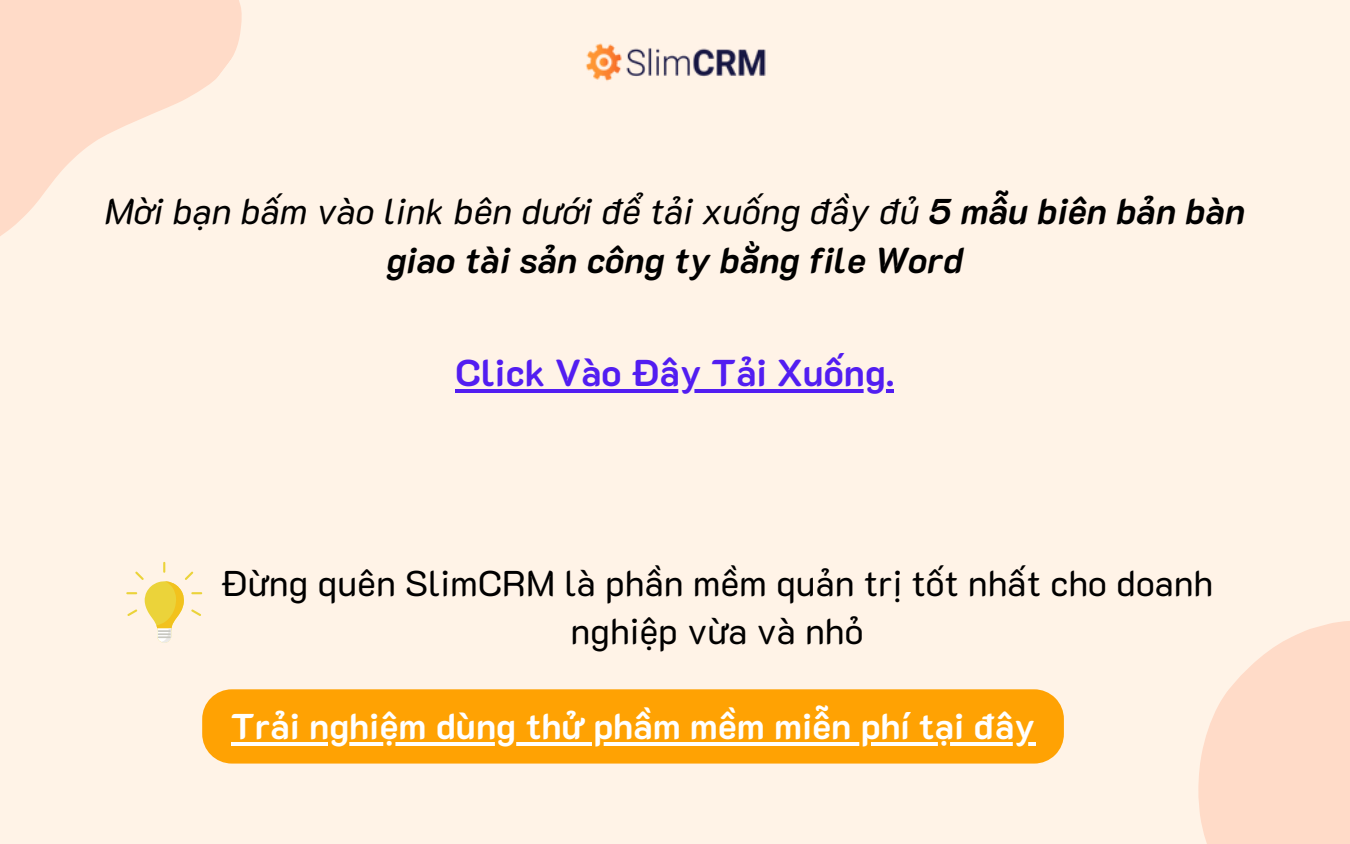
<style>
.page{position:relative;width:1350px;height:844px;background:#fff3e7}
.page>*{position:absolute;margin:0;border:0;box-sizing:border-box;transform-origin:0 0}
.t1{font:700 37.35px "K2 D";color:#521df1}
.t2{font:italic 700 35.77px/49.1px "K2 D";color:#000;text-align:center}
.t3{font:35.77px/48.6px "K2 D";color:#000;text-align:center}
.t4{font:700 35.77px "K2 D";color:#fff}
.s1{font-weight:400}
</style>
<div class="page">
<svg style="left:0;top:0;width:242px;height:236px;fill:#ffdbc8"></svg>
<svg style="left:1198px;top:621px;width:152px;height:223px;fill:#ffdbc8"></svg>
<img style="left:585px;top:43px;width:181px;height:38px">
<svg style="left:126px;top:562px;width:76px;height:81px"></svg>
<hr style="left:456px;top:389px;width:438px;height:3px;background:#521df1">
<div style="left:202px;top:689px;width:862px;height:74px;background:#ffa203"></div>
<hr style="left:231px;top:742px;width:804px;height:4px;background:#fff">
<p class="t2" style="left:105px;top:186px;width:1142px"><span class="s1">Mời bạn bấm vào link bên dưới để tải xuống đầy đủ</span> 5 mẫu biên bản bàn giao tài sản công ty bằng file Word</p>
<p class="t1" style="left:456px;top:347px;width:440px">Click Vào Đây Tải Xuống.</p>
<h1 class="t3" style="left:220px;top:557px;width:995px">Đừng quên SlimCRM là phần mềm quản trị tốt nhất cho doanh nghiệp vừa và nhỏ</h1>
<p class="t4" style="left:231px;top:701px;width:806px">Trải nghiệm dùng thử phầm mềm miễn phí tại đây</p>
</div>
